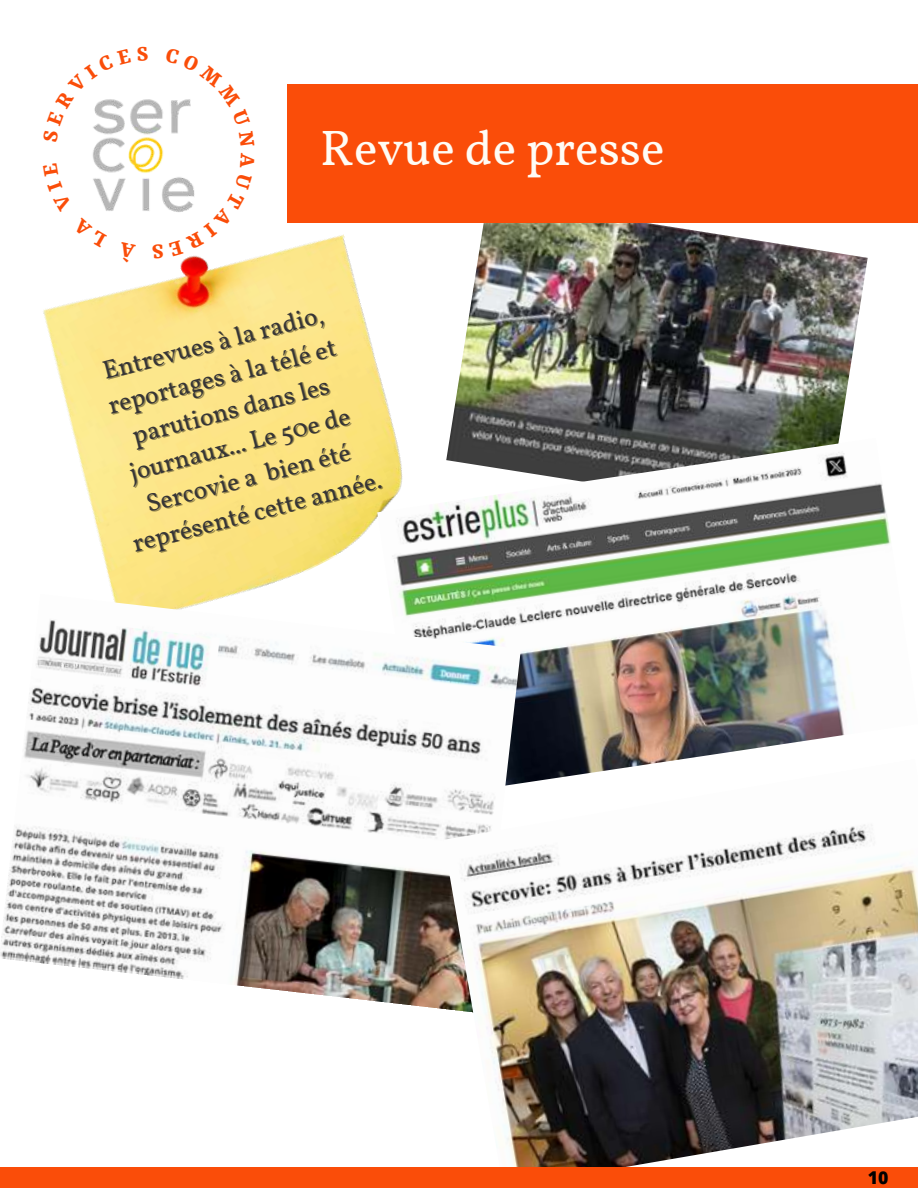
<style>
.page{position:relative;width:918px;height:1188px;background:#fff}
.page>*{position:absolute;margin:0;border:0;box-sizing:border-box;transform-origin:0 0}
.t1{font:49.5px "Vollkorn";color:#fffcf5}
.t2{font:25.5px/34.8px "Vollkorn";color:#363536;text-align:center}
.t3{font:800 17.7px "Open Sans";color:#000}
</style>
<div class="page">
<img style="left:472px;top:222px;width:396px;height:216px">
<div style="left:287px;top:84px;width:631px;height:138px;background:#fa4d09"></div>
<img style="left:43px;top:222px;width:429px;height:372px">
<img style="left:92px;top:99px;width:77px;height:112px">
<img style="left:377px;top:438px;width:514px;height:321px">
<img style="left:0;top:594px;width:521px;height:415px">
<img style="left:34px;top:618px;width:186px;height:79px">
<img style="left:444px;top:759px;width:474px;height:408px">
<div style="left:0;top:1167px;width:918px;height:21px;background:#fa4d09"></div>
<svg style="left:92px;top:99px;width:39px;height:43px"></svg>
<svg style="left:165px;top:99px;width:26px;height:48px"></svg>
<svg style="left:118px;top:242px;width:18px;height:21px"></svg>
<svg style="left:152px;top:244px;width:11px;height:15px"></svg>
<svg style="left:169px;top:177px;width:86px;height:79px"></svg>
<svg style="left:43px;top:163px;width:64px;height:85px"></svg>
<h1 class="t1" style="left:320px;top:112px;width:346px">Revue de presse</h1>
<p class="t2" style="left:84px;top:360px;width:258px;rotate:-15deg">Entrevues à la radio, reportages à la télé et parutions dans les journaux... Le 50e de<br>Sercovie a bien été représenté cette année.</p>
<p class="t3" style="left:868px;top:1164px;width:22px">10</p>
</div>
